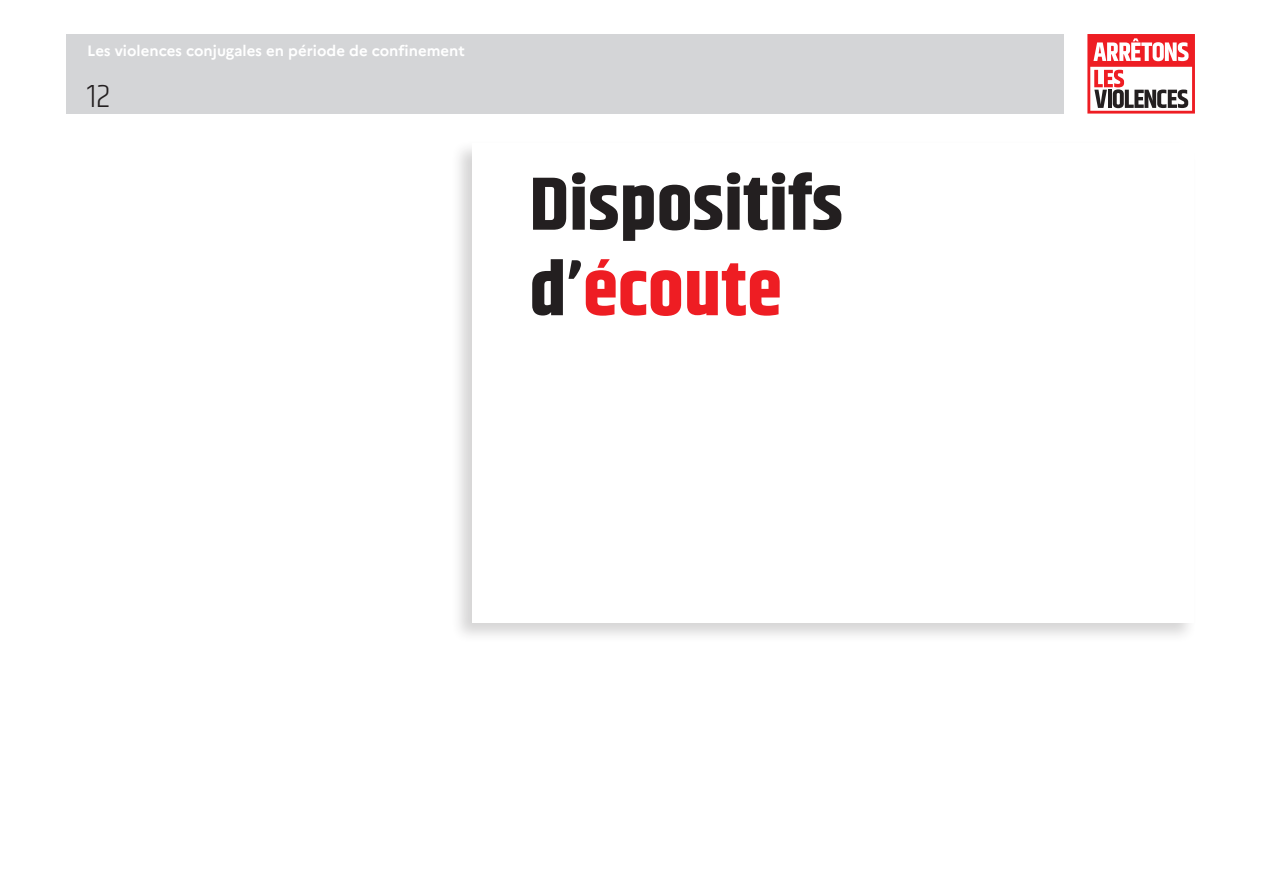
<style>
.page{position:relative;width:1263px;height:893px;background:#fff}
.page>*{position:absolute;margin:0;border:0;box-sizing:border-box;transform-origin:0 0}
.t1{font:700 75px/85.5px "Khand";color:#231f20;scale:1.07 1}
.t2{font:300 33px "Khand";color:#231f20;scale:1.07 1}
.t3{font:700 15px "Marianne";color:#fff}
.s1{color:#ee1d23}
</style>
<div class="page">
<svg style="left:1087px;top:34px;width:108px;height:80px"></svg>
<div style="left:66px;top:34px;width:997px;height:80px;background:#d4d5d7"></div>
<div style="left:451px;top:140px;width:746px;height:504px;background:#231f20;opacity:.19"></div>
<div style="left:472px;top:144px;width:722px;height:479px;background:#fff"></div>
<p class="t3" style="left:87px;top:41px;width:379px">Les violences conjugales en période de confinement</p>
<p class="t2" style="left:87px;top:77px;width:23px">12</p>
<p class="t1" style="left:529px;top:166px;width:295px">Dispositifs d’<span class="s1">écoute</span></p>
</div>
